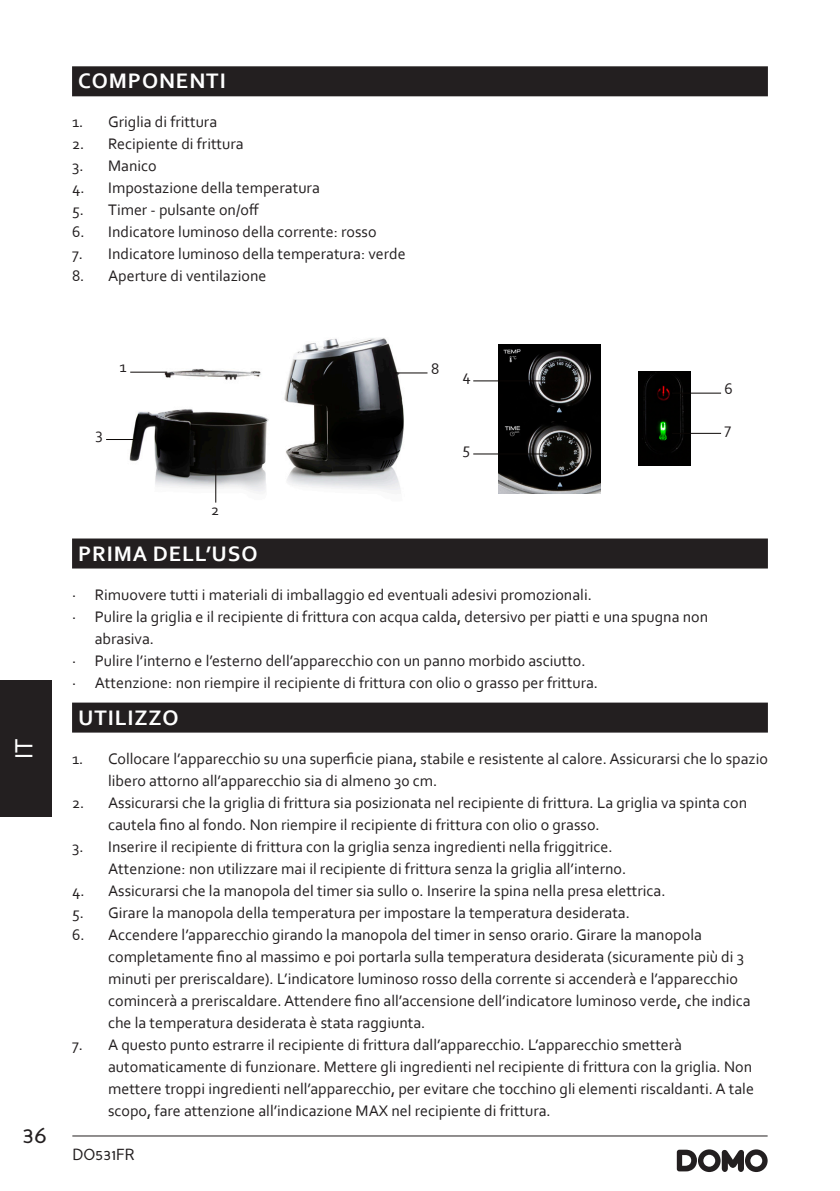
<style>
.page{position:relative;width:840px;height:1191px;background:#fff}
.page>*{position:absolute;margin:0;border:0;box-sizing:border-box;transform-origin:0 0}
.t1{font:26px "Corbel";color:#fff}
.t2{font:24px "Perspective Sans";color:#231f20}
.TITEL_NIVEAU_1{font:700 22px "Corbel";letter-spacing:.04em;color:#fff}
.t3{font:16px/22px "Corbel";color:#231f20}
.t4{font:16px "Perspective Sans";color:#231f20}
</style>
<div class="page">
<hr style="left:72px;top:1135px;width:695px;height:1px;background:#231f20">
<svg style="left:676px;top:1149px;width:91px;height:23px"></svg>
<div style="left:0;top:680px;width:51px;height:136px;background:#231f20"></div>
<div style="left:72px;top:66px;width:695px;height:30px;background:#231f20"></div>
<div style="left:72px;top:538px;width:695px;height:30px;background:#231f20"></div>
<div style="left:72px;top:702px;width:695px;height:30px;background:#231f20"></div>
<img style="left:638px;top:372px;width:52px;height:94px">
<img style="left:498px;top:344px;width:102px;height:149px">
<hr style="left:473px;top:380px;width:83px;height:1px;background:#0c0806">
<hr style="left:473px;top:453px;width:83px;height:1px;background:#0c0806">
<hr style="left:671px;top:393px;width:49px;height:1px;background:#0c0806">
<hr style="left:671px;top:433px;width:49px;height:1px;background:#0c0806">
<img style="left:129px;top:338px;width:285px;height:164px">
<hr style="left:130px;top:372px;width:37px;height:1px;background:#0c0806">
<hr style="left:106px;top:439px;width:31px;height:1px;background:#0c0806">
<hr style="left:215px;top:460px;width:1px;height:42px;background:#0c0806">
<hr style="left:394px;top:372px;width:33px;height:1px;background:#0c0806">
<p class="TITEL_NIVEAU_1" style="left:78px;top:67px;width:149px">COMPONENTI</p>
<p class="t3" style="left:72px;top:111px;width:146px">1. Griglia di frittura</p>
<p class="t3" style="left:72px;top:133px;width:173px">2. Recipiente di frittura</p>
<p class="t3" style="left:72px;top:155px;width:86px">3. Manico</p>
<p class="t3" style="left:72px;top:177px;width:249px">4. Impostazione della temperatura</p>
<p class="t3" style="left:72px;top:199px;width:188px">5. Timer - pulsante on/off</p>
<p class="t3" style="left:72px;top:221px;width:306px">6. Indicatore luminoso della corrente: rosso</p>
<p class="t3" style="left:72px;top:243px;width:335px">7. Indicatore luminoso della temperatura: verde</p>
<p class="t3" style="left:72px;top:265px;width:196px">8. Aperture di ventilazione</p>
<h1 class="t1" style="left:8px;top:759px;width:22px;rotate:-90deg">IT</h1>
<h2 class="t2" style="left:23px;top:1120px;width:26px">36</h2>
<p class="t3" style="left:119px;top:355px;width:9px">1</p>
<p class="t3" style="left:95px;top:422px;width:9px">3</p>
<p class="t3" style="left:211px;top:498px;width:10px">2</p>
<p class="t3" style="left:431px;top:357px;width:10px">8</p>
<p class="t3" style="left:462px;top:364px;width:10px">4</p>
<p class="t3" style="left:462px;top:437px;width:9px">5</p>
<p class="t3" style="left:724px;top:377px;width:10px">6</p>
<p class="t3" style="left:724px;top:418px;width:8px">7</p>
<p class="TITEL_NIVEAU_1" style="left:78px;top:539px;width:181px">PRIMA DELL’USO</p>
<p class="t3" style="left:72px;top:583px;width:521px">· Rimuovere tutti i materiali di imballaggio ed eventuali adesivi promozionali.</p>
<p class="t3" style="left:95px;top:605px;width:614px;text-indent:-23px">· Pulire la griglia e il recipiente di frittura con acqua calda, detersivo per piatti e una spugna non abrasiva.</p>
<p class="t3" style="left:72px;top:649px;width:515px">· Pulire l’interno e l’esterno dell’apparecchio con un panno morbido asciutto.</p>
<p class="t3" style="left:72px;top:671px;width:527px">· Attenzione: non riempire il recipiente di frittura con olio o grasso per frittura.</p>
<p class="TITEL_NIVEAU_1" style="left:78px;top:703px;width:102px">UTILIZZO</p>
<p class="t3" style="left:108px;top:747px;width:661px;text-indent:-36px">1. Collocare l’apparecchio su una superficie piana, stabile e resistente al calore. Assicurarsi che lo spazio libero attorno all’apparecchio sia di almeno 30 cm.</p>
<p class="t3" style="left:108px;top:791px;width:640px;text-indent:-36px">2. Assicurarsi che la griglia di frittura sia posizionata nel recipiente di frittura. La griglia va spinta con cautela fino al fondo. Non riempire il recipiente di frittura con olio o grasso.</p>
<p class="t3" style="left:108px;top:835px;width:519px;text-indent:-36px">3. Inserire il recipiente di frittura con la griglia senza ingredienti nella friggitrice.<br>Attenzione: non utilizzare mai il recipiente di frittura senza la griglia all’interno.</p>
<p class="t3" style="left:72px;top:879px;width:594px">4. Assicurarsi che la manopola del timer sia sullo 0. Inserire la spina nella presa elettrica.</p>
<p class="t3" style="left:72px;top:901px;width:559px">5. Girare la manopola della temperatura per impostare la temperatura desiderata.</p>
<p class="t3" style="left:108px;top:923px;width:643px;text-indent:-36px">6. Accendere l’apparecchio girando la manopola del timer in senso orario. Girare la manopola completamente fino al massimo e poi portarla sulla temperatura desiderata (sicuramente più di 3 minuti per preriscaldare). L’indicatore luminoso rosso della corrente si accenderà e l’apparecchio comincerà a preriscaldare. Attendere fino all’accensione dell’indicatore luminoso verde, che indica che la temperatura desiderata è stata raggiunta.</p>
<p class="t3" style="left:108px;top:1033px;width:647px;text-indent:-36px">7. A questo punto estrarre il recipiente di frittura dall’apparecchio. L’apparecchio smetterà automaticamente di funzionare. Mettere gli ingredienti nel recipiente di frittura con la griglia. Non mettere troppi ingredienti nell’apparecchio, per evitare che tocchino gli elementi riscaldanti. A tale scopo, fare attenzione all’indicazione MAX nel recipiente di frittura.</p>
<p class="t4" style="left:72px;top:1145px;width:64px">DO531FR</p>
</div>
